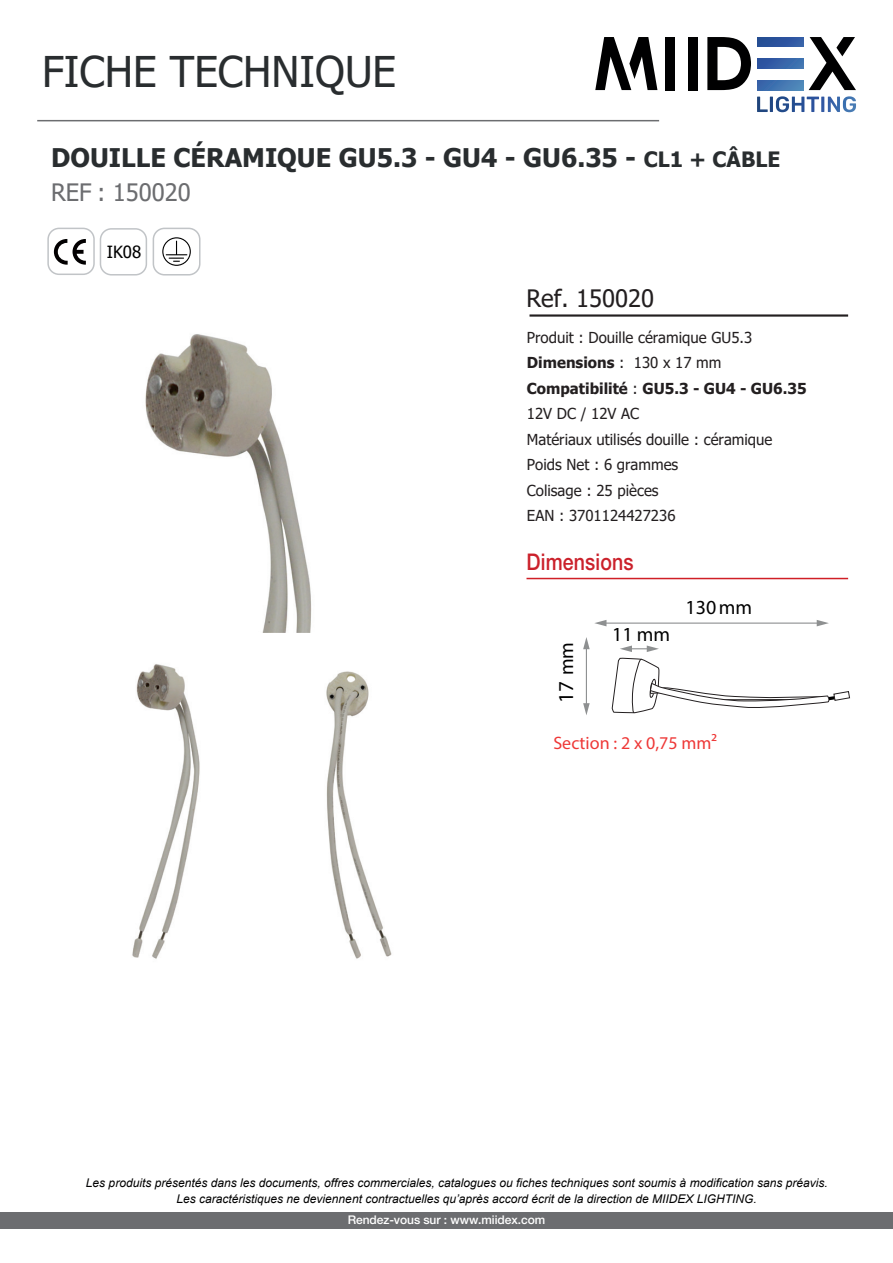
<style>
.page{position:relative;width:893px;height:1263px;background:#fff}
.page>*{position:absolute;margin:0;border:0;box-sizing:border-box;transform-origin:0 0}
.t1{font:42.3px "Tahoma";color:#292d2f}
.t2{font:700 25.65px "Tahoma";color:#292d2f}
.t3{font:24px "Tahoma";color:#6c6d70}
.t4{font:24px "Tahoma";color:#231f20}
.t5{font:500 22.95px "Helvetica Neue LT Std";letter-spacing:.01em;color:#cb212b;scale:.85 1}
.t6{font:21.3px "Myriad Pro";color:#000001}
.t7{font:19.95px "Myriad Pro";color:#000001}
.t8{font:18px "Myriad Pro";color:#ee3837}
.t9{font:16.8px "Tahoma";color:#000}
.t10{font:15.15px/25.5px "Tahoma";color:#231f20}
.t11{font:italic 12px "Arial";color:#000001}
.t12{font:500 12px "Helvetica Neue LT Std";letter-spacing:-.005em;color:#fff}
.s1{font-size:21.15px}
.s2{font-weight:700}
.s3{font-size:19.95px}
</style>
<div class="page">
<div style="left:0;top:1212px;width:893px;height:16px;background:#6c6d70"></div>
<hr style="left:529px;top:314px;width:319px;height:3px;background:#231f20">
<div style="left:47px;top:228px;width:48px;height:47px;border:1px solid #c1c4c7;border-radius:11px"></div>
<svg style="left:54px;top:239px;width:32px;height:26px"></svg>
<div style="left:100px;top:228px;width:47px;height:47px;border:1px solid #c1c4c7;border-radius:11px"></div>
<hr style="left:604px;top:622px;width:215px;height:2px;background:#8e9091">
<svg style="left:594px;top:620px;width:12px;height:6px"></svg>
<svg style="left:817px;top:620px;width:12px;height:6px"></svg>
<hr style="left:586px;top:647px;width:1px;height:58px;background:#8e9091">
<svg style="left:583px;top:637px;width:7px;height:12px"></svg>
<svg style="left:583px;top:703px;width:7px;height:12px"></svg>
<svg style="left:620px;top:645px;width:39px;height:7px"></svg>
<svg style="left:611px;top:658px;width:239px;height:56px"></svg>
<img style="left:145px;top:334px;width:167px;height:299px">
<img style="left:326px;top:671px;width:66px;height:288px">
<img style="left:132px;top:664px;width:68px;height:295px">
<div style="left:153px;top:228px;width:47px;height:47px;border:2px solid #c1c4c7;border-radius:11px"></div>
<svg style="left:162px;top:237px;width:29px;height:29px"></svg>
<hr style="left:526px;top:578px;width:322px;height:1px;background:#d01f26">
<hr style="left:37px;top:120px;width:622px;height:1px;background:#6c6d70">
<svg style="left:809px;top:37px;width:47px;height:53px"></svg>
<svg style="left:707px;top:37px;width:44px;height:53px"></svg>
<div style="left:688px;top:37px;width:10px;height:53px;background:#000001"></div>
<div style="left:665px;top:37px;width:10px;height:53px;background:#000001"></div>
<svg style="left:757px;top:96px;width:99px;height:16px"></svg>
<svg style="left:595px;top:37px;width:62px;height:53px"></svg>
<svg style="left:757px;top:37px;width:46px;height:9px"></svg>
<svg style="left:757px;top:59px;width:46px;height:9px"></svg>
<svg style="left:757px;top:81px;width:46px;height:9px"></svg>
<h1 class="t1" style="left:42px;top:43px;width:356px">FICHE TECHNIQUE</h1>
<h2 class="t2" style="left:51px;top:140px;width:731px">DOUILLE CÉRAMIQUE GU5.3 - GU4 - GU6.35 - <span class="s1">CL1 + CÂBLE</span></h2>
<h3 class="t3" style="left:51px;top:176px;width:141px">REF : 150020</h3>
<h3 class="t9" style="left:107px;top:241px;width:36px">IK08</h3>
<h3 class="t4" style="left:526px;top:282px;width:129px">Ref. 150020</h3>
<p class="t10" style="left:527px;top:325px;width:281px">Produit : Douille céramique GU5.3<br><span class="s2">Dimensions</span> : 130 x 17 mm<br><span class="s2">Compatibilité</span> : <span class="s2">GU5.3 - GU4 - GU6.35<br></span>12V DC / 12V AC<br>Matériaux utilisés douille : céramique<br>Poids Net : 6 grammes<br>Colisage : 25 pièces<br>EAN : 3701124427236</p>
<h3 class="t5" style="left:526px;top:548px;width:128px">Dimensions</h3>
<h3 class="t6" style="left:553px;top:703px;width:62px;rotate:-90deg">17 <span class="s3">mm</span></h3>
<h3 class="t7" style="left:612px;top:622px;width:60px">11 mm</h3>
<h3 class="t7" style="left:685px;top:595px;width:68px">130mm</h3>
<h3 class="t8" style="left:553px;top:732px;width:165px">Section : 2 x 0,75 mm²</h3>
<p class="t11" style="left:86px;top:1175px;width:743px">Les produits présentés dans les documents, offres commerciales, catalogues ou fiches techniques sont soumis à modification sans préavis.</p>
<p class="t11" style="left:177px;top:1191px;width:582px">Les caractéristiques ne deviennent contractuelles qu’après accord écrit de la direction de MIIDEX LIGHTING.</p>
<p class="t12" style="left:348px;top:1213px;width:199px">Rendez-vous sur : www.miidex.com</p>
</div>
